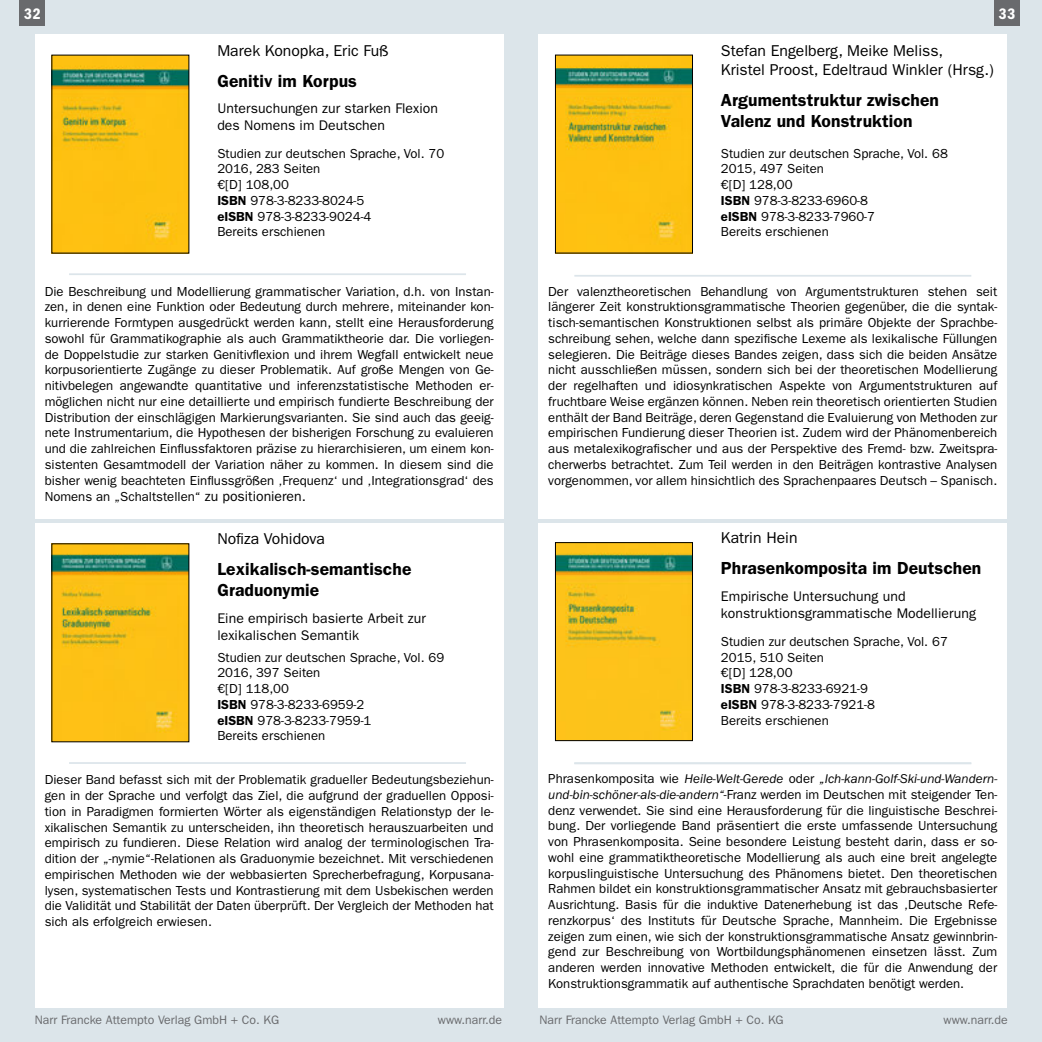
<style>
.page{position:relative;width:1042px;height:1042px;background:#fff}
.page>*{position:absolute;margin:0;border:0;box-sizing:border-box;transform-origin:0 0}
.t1{font:600 17.5px/21px "ITC Franklin Gothic Std";letter-spacing:.005em;color:#000}
.t2{font:15.75px/18.9px "ITC Franklin Gothic Std";color:#000}
.t3{font:15.75px "ITC Franklin Gothic Std Dm Cd";color:#fff}
.t4{font:14px/16.8px "ITC Franklin Gothic Std";letter-spacing:.005em;color:#000}
.t5{font:13.12px/15.8px "ITC Franklin Gothic Std";color:#000}
.t6{font:12.25px "ITC Franklin Gothic Std";color:#696a6d}
.s1{font-weight:600}
.s2{font-size:14px}
.s3{font-style:italic}
</style>
<div class="page">
<div style="left:0;top:0;width:521px;height:1042px;background:#dce5ea"></div>
<div style="left:521px;top:0;width:521px;height:1042px;background:#dce5ea"></div>
<div style="left:538px;top:523px;width:469px;height:484px;background:#fff"></div>
<div style="left:538px;top:35px;width:469px;height:483px;background:#fff"></div>
<div style="left:35px;top:523px;width:469px;height:484px;background:#fff"></div>
<div style="left:35px;top:35px;width:469px;height:484px;background:#fff"></div>
<div style="left:20px;top:0;width:25px;height:26px;background:#696a6d"></div>
<div style="left:994px;top:0;width:26px;height:26px;background:#696a6d"></div>
<hr style="left:69px;top:273px;width:397px;height:2px;background:#dce5ea">
<hr style="left:69px;top:762px;width:397px;height:2px;background:#dce5ea">
<hr style="left:574px;top:275px;width:397px;height:2px;background:#dce5ea">
<img style="left:557px;top:544px;width:134px;height:195px">
<div style="left:555px;top:542px;width:138px;height:199px;border:1px solid #000"></div>
<hr style="left:574px;top:762px;width:397px;height:2px;background:#dce5ea">
<img style="left:557px;top:57px;width:134px;height:194px">
<div style="left:555px;top:55px;width:138px;height:198px;border:1px solid #000"></div>
<img style="left:54px;top:545px;width:133px;height:195px">
<img style="left:54px;top:57px;width:133px;height:194px">
<p class="t3" style="left:24px;top:5px;width:18px">32</p>
<p class="t3" style="left:999px;top:5px;width:18px">33</p>
<p class="t2" style="left:217px;top:41px;width:173px">Marek Konopka, Eric Fuß</p>
<h1 class="t1" style="left:217px;top:70px;width:141px">Genitiv im Korpus</h1>
<p class="t4" style="left:217px;top:100px;width:222px">Untersuchungen zur starken Flexion des Nomens im Deutschen</p>
<p class="t5" style="left:217px;top:145px;width:228px">Studien zur deutschen Sprache, Vol. 70<br>2016, 283 Seiten<br>€[D] 108,00<br><span class="s1">ISBN</span> 978-3-8233-8024-5<br><span class="s1">eISBN</span> 978-3-8233-9024-4<br>Bereits erschienen</p>
<p class="t5" style="left:45px;top:283px;width:450px;text-align:justify">Die Beschreibung und Modellierung grammatischer Variation, d.h. von Instan&shy;zen, in denen eine Funktion oder Bedeutung durch mehrere, miteinander kon&shy;kurrierende Formtypen ausgedrückt werden kann, stellt eine Herausforderung sowohl für Grammatikographie als auch Grammatiktheorie dar. Die vorliegen&shy;de Doppelstudie zur starken Genitivflexion und ihrem Wegfall entwickelt neue korpusorientierte Zugänge zu dieser Problematik. Auf große Mengen von Ge&shy;nitivbelegen angewandte quantitative und inferenzstatistische Methoden er&shy;möglichen nicht nur eine detaillierte und empirisch fundierte Beschreibung der Distribution der einschlägigen Markierungsvarianten. Sie sind auch das geeig&shy;nete Instrumentarium, die Hypothesen der bisherigen Forschung zu evaluieren und die zahlreichen Einflussfaktoren präzise zu hierarchisieren, um einem kon&shy;sistenten Gesamtmodell der Variation näher zu kommen. In diesem sind die bisher wenig beachteten Einflussgrößen ‚Frequenz‘ und ‚Integrationsgrad‘ des Nomens an „Schaltstellen“ <span class="s2">zu positionieren.</span></p>
<p class="t2" style="left:217px;top:530px;width:109px">Nofiza Vohidova</p>
<h1 class="t1" style="left:217px;top:559px;width:196px">Lexikalisch-semantische<br>Graduonymie</h1>
<p class="t4" style="left:217px;top:610px;width:210px">Eine empirisch basierte Arbeit zur lexikalischen Semantik</p>
<p class="t5" style="left:217px;top:649px;width:228px">Studien zur deutschen Sprache, Vol. 69<br>2016, 397 Seiten<br>€[D] 118,00<br><span class="s1">ISBN</span> 978-3-8233-6959-2<br><span class="s1">eISBN</span> 978-3-8233-7959-1<br>Bereits erschienen</p>
<p class="t5" style="left:45px;top:772px;width:450px;text-align:justify">Dieser Band befasst sich mit der Problematik gradueller Bedeutungsbeziehun&shy;gen in der Sprache und verfolgt das Ziel, die aufgrund der graduellen Opposi&shy;tion in Paradigmen formierten Wörter als eigenständigen Relationstyp der le&shy;xikalischen Semantik zu unterscheiden, ihn theoretisch herauszuarbeiten und empirisch zu fundieren. Diese Relation wird analog der terminologischen Tra&shy;dition der „-nymie“-Relationen als Graduonymie bezeichnet. Mit verschiedenen empirischen Methoden wie der webbasierten Sprecherbefragung, Korpusana&shy;lysen, systematischen Tests und Kontrastierung mit dem Usbekischen werden die Validität und Stabilität der Daten überprüft. Der Vergleich der Methoden hat sich als erfolgreich erwiesen.</p>
<p class="t2" style="left:721px;top:41px;width:274px">Stefan Engelberg, Meike Meliss,<br>Kristel Proost, Edeltraud Winkler (Hrsg.)</p>
<h1 class="t1" style="left:721px;top:89px;width:220px">Argumentstruktur zwischen<br>Valenz und Konstruktion</h1>
<p class="t5" style="left:721px;top:145px;width:228px">Studien zur deutschen Sprache, Vol. 68<br>2015, 497 Seiten<br>€[D] 128,00<br><span class="s1">ISBN</span> 978-3-8233-6960-8<br><span class="s1">eISBN</span> 978-3-8233-7960-7<br>Bereits erschienen</p>
<p class="t5" style="left:548px;top:283px;width:450px;text-align:justify">Der valenztheoretischen Behandlung von Argumentstrukturen stehen seit längerer Zeit konstruktionsgrammatische Theorien gegenüber, die die syntak&shy;tisch-semantischen Konstruktionen selbst als primäre Objekte der Sprachbe&shy;schreibung sehen, welche dann spezifische Lexeme als lexikalische Füllungen selegieren. Die Beiträge dieses Bandes zeigen, dass sich die beiden Ansätze nicht ausschließen müssen, sondern sich bei der theoretischen Modellierung der regelhaften und idiosynkratischen Aspekte von Argumentstrukturen auf fruchtbare Weise ergänzen können. Neben rein theoretisch orientierten Studien enthält der Band Beiträge, deren Gegenstand die Evaluierung von Methoden zur empirischen Fundierung dieser Theorien ist. Zudem wird der Phänomenbereich aus metalexikografischer und aus der Perspektive des Fremd- bzw. Zweitspra&shy;cherwerbs betrachtet. Zum Teil werden in den Beiträgen kontrastive Analysen vorgenommen, vor allem hinsichtlich des Sprachenpaares Deutsch – Spanisch.</p>
<p class="t2" style="left:721px;top:528px;width:78px">Katrin Hein</p>
<h1 class="t1" style="left:721px;top:558px;width:262px">Phrasenkomposita im Deutschen</h1>
<p class="t4" style="left:721px;top:588px;width:257px">Empirische Untersuchung und konstruktionsgrammatische Modellierung</p>
<p class="t5" style="left:721px;top:634px;width:228px">Studien zur deutschen Sprache, Vol. 67<br>2015, 510 Seiten<br>€[D] 128,00<br><span class="s1">ISBN</span> 978-3-8233-6921-9<br><span class="s1">eISBN</span> 978-3-8233-7921-8<br>Bereits erschienen</p>
<p class="t5" style="left:548px;top:771px;width:450px;text-align:justify">Phrasenkomposita wie <span class="s3">Heile-Welt-Gerede</span> oder <span class="s3">„Ich-kann-Golf-Ski-und-Wandern&shy;und-bin-schöner-als-die-andern“</span>-Franz werden im Deutschen mit steigender Ten&shy;denz verwendet. Sie sind eine Herausforderung für die linguistische Beschrei&shy;bung. Der vorliegende Band präsentiert die erste umfassende Untersuchung von Phrasenkomposita. Seine besondere Leistung besteht darin, dass er so&shy;wohl eine grammatiktheoretische Modellierung als auch eine breit angelegte korpuslinguistische Untersuchung des Phänomens bietet. Den theoretischen Rahmen bildet ein konstruktionsgrammatischer Ansatz mit gebrauchsbasierter Ausrichtung. Basis für die induktive Datenerhebung ist das ‚Deutsche Refe&shy;renzkorpus‘ des Instituts für Deutsche Sprache, Mannheim. Die Ergebnisse zeigen zum einen, wie sich der konstruktionsgrammatische Ansatz gewinnbrin&shy;gend zur Beschreibung von Wortbildungsphänomenen einsetzen lässt. Zum anderen werden innovative Methoden entwickelt, die für die Anwendung der Konstruktionsgrammatik auf authentische Sprachdaten benötigt werden.</p>
<p class="t6" style="left:35px;top:1013px;width:246px">Narr Francke Attempto Verlag GmbH + Co. KG</p>
<p class="t6" style="left:438px;top:1013px;width:66px">www.narr.de</p>
<p class="t6" style="left:539px;top:1013px;width:246px">Narr Francke Attempto Verlag GmbH + Co. KG</p>
<p class="t6" style="left:943px;top:1013px;width:66px">www.narr.de</p>
</div>
